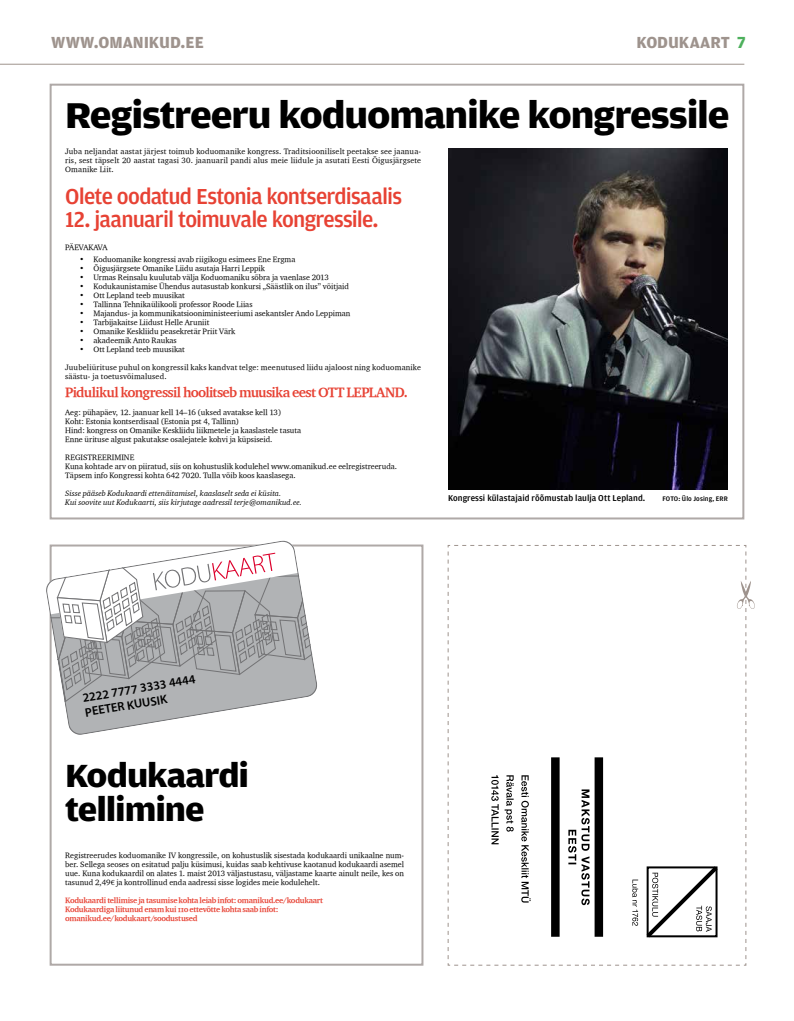
<style>
.page{position:relative;width:794px;height:1021px;background:#fff}
.page>*{position:absolute;margin:0;border:0;box-sizing:border-box;transform-origin:0 0}
.t1{font:700 38px "Amplitude Wide";letter-spacing:-.03em;color:#000}
.t2{font:700 34px/34px "Amplitude Wide";letter-spacing:-.03em;color:#000}
.t3{font:500 23px "Amplitude";letter-spacing:-.035em;color:#e74234}
.t4{font:700 17px "Amplitude";letter-spacing:-.005em;color:#9e938d}
.t5{font:14px "Charter Bd OSITCTT Bold";letter-spacing:-.045em;color:#e74234}
.t6{font:600 12.4px/14.7px "Myriad Pro";color:#000}
.t7{font:500 9px "Amplitude";letter-spacing:.005em;color:#000}
.t8{font:8px/9px "Charter ITCTT";color:#000;text-align:justify}
.t9{font:8px/9px "Charter Bd OSITCTT Bold";letter-spacing:-.03em;color:#e74234}
.t10{font:8px/9px "Charter ITCTT Italic";color:#000}
.t11{font:8px/9px "Charter ITCTT";letter-spacing:.02em;color:#000}
.t12{font:8px "Charter ITCTT";letter-spacing:-.03em;color:#000}
.t13{font:500 7px "Amplitude";letter-spacing:.01em;color:#000}
.s1{color:#4db05c}
.s2{font-family:"Minion Pro"}
</style>
<div class="page">
<hr style="left:0;top:64px;width:744px;height:1px;background:#9e938d">
<svg style="left:447px;top:545px;width:308px;height:420px"></svg>
<div style="left:50px;top:84px;width:694px;height:435px;border:2px solid #afa9a7"></div>
<div style="left:50px;top:544px;width:373px;height:421px;border:2px solid #afa9a7"></div>
<svg style="left:46px;top:540px;width:272px;height:196px"></svg>
<img style="left:448px;top:149px;width:280px;height:340px">
<h3 class="t4" style="left:51px;top:33px;width:154px">WWW.OMANIKUD.EE</h3>
<h3 class="t4" style="left:636px;top:33px;width:111px">KODUKAART <span class="s1">7</span></h3>
<h1 class="t1" style="left:65px;top:94px;width:666px">Registreeru koduomanike kongressile</h1>
<p class="t8" style="left:65px;top:146px;width:357px">Juba neljandat aastat järjest toimub koduomanike kongress. Traditsiooniliselt peetakse see jaanua&shy;ris, sest täpselt 20 aastat tagasi 30. jaanuaril pandi alus meie liidule ja asutati Eesti Õigusjärgsete Omanike Liit.</p>
<h3 class="t3" style="left:65px;top:183px;width:338px">Olete oodatud Estonia kontserdisaalis</h3>
<h3 class="t3" style="left:65px;top:206px;width:315px">12. jaanuaril toimuvale kongressile.</h3>
<p class="t12" style="left:65px;top:242px;width:44px">PÄEVAKAVA</p>
<p class="t8" style="left:79px;top:254px;width:217px">• Koduomanike kongressi avab riigikogu esimees Ene Ergma</p>
<p class="t8" style="left:79px;top:263px;width:187px">• Õigusjärgsete Omanike Liidu asutaja Harri Leppik</p>
<p class="t8" style="left:79px;top:272px;width:251px">• Urmas Reinsalu kuulutab välja Koduomaniku sõbra ja vaenlase 2013</p>
<p class="t8" style="left:79px;top:281px;width:271px">• Kodukaunistamise Ühendus autasustab konkursi „Säästlik on ilus” võitjaid</p>
<p class="t8" style="left:79px;top:290px;width:107px">• Ott Lepland teeb muusikat</p>
<p class="t8" style="left:79px;top:299px;width:175px">• Tallinna Tehnikaülikooli professor Roode Liias</p>
<p class="t8" style="left:79px;top:308px;width:272px">• Majandus- ja kommunikatsiooniministeeriumi asekantsler Ando Leppiman</p>
<p class="t8" style="left:79px;top:317px;width:131px">• Tarbijakaitse Liidust Helle Aruniit</p>
<p class="t8" style="left:79px;top:326px;width:157px">• Omanike Keskliidu peasekretär Priit Värk</p>
<p class="t8" style="left:79px;top:335px;width:99px">• akadeemik Anto Raukas</p>
<p class="t8" style="left:79px;top:344px;width:107px">• Ott Lepland teeb muusikat</p>
<p class="t11" style="left:65px;top:362px;width:357px">Juubeliürituse puhul on kongressil kaks kandvat telge: meenutused liidu ajaloost ning koduomanike säästu- ja toetusvõimalused.</p>
<h3 class="t5" style="left:65px;top:383px;width:344px">Pidulikul kongressil hoolitseb muusika eest OTT LEPLAND.</h3>
<p class="t8" style="left:65px;top:407px;width:237px;text-align:left">Aeg: pühapäev, 12. jaanuar kell 14–16 (uksed avatakse kell 13)<br>Koht: Estonia kontserdisaal (Estonia pst 4, Tallinn)<br>Hind: kongress on Omanike Keskliidu liikmetele ja kaaslastele tasuta Enne ürituse algust pakutakse osalejatele kohvi ja küpsiseid.</p>
<p class="t8" style="left:65px;top:452px;width:333px;text-align:left">REGISTREERIMINE<br>Kuna kohtade arv on piiratud, siis on kohustuslik kodulehel www.omanikud.ee eelregistreeruda.<br>Täpsem info Kongressi kohta 642 7020. Tulla võib koos kaaslasega.</p>
<p class="t10" style="left:65px;top:488px;width:238px">Sisse pääseb Kodukaardi ettenäitamisel, kaaslaselt seda ei küsita.<br>Kui soovite uut Kodukaarti, siis kirjutage aadressil terje@omanikud.ee.</p>
<p class="t7" style="left:448px;top:493px;width:199px">Kongressi külastajaid rõõmustab laulja Ott Lepland.</p>
<p class="t13" style="left:662px;top:494px;width:67px">FOTO: Ülo Josing, ERR</p>
<h3 class="t6" style="left:81px;top:690px;width:116px;rotate:-10deg">2222 7777 3333 4444<br>PEETER KUUSIK</h3>
<h2 class="t2" style="left:65px;top:759px;width:185px">Kodukaardi tellimine</h2>
<p class="t8" style="left:65px;top:850px;width:340px">Registreerudes koduomanike IV kongressile, on kohustuslik sisestada kodukaardi unikaalne num&shy;ber. Sellega seoses on esitatud palju küsimusi, kuidas saab kehtivuse kaotanud kodukaardi asemel uue. Kuna kodukaardil on alates 1. maist 2013 väljastustasu, väljastame kaarte ainult neile, kes on tasunud 2,49<span class="s2">€</span> ja kontrollinud enda aadressi sisse logides meie kodulehelt.</p>
<p class="t9" style="left:65px;top:895px;width:259px">Kodukaardi tellimise ja tasumise kohta leiab infot: omanikud.ee/kodukaart<br>Kodukaardiga liitunud enam kui 110 ettevõtte kohta saab infot: omanikud.ee/kodukaart/soodustused</p>
</div>
